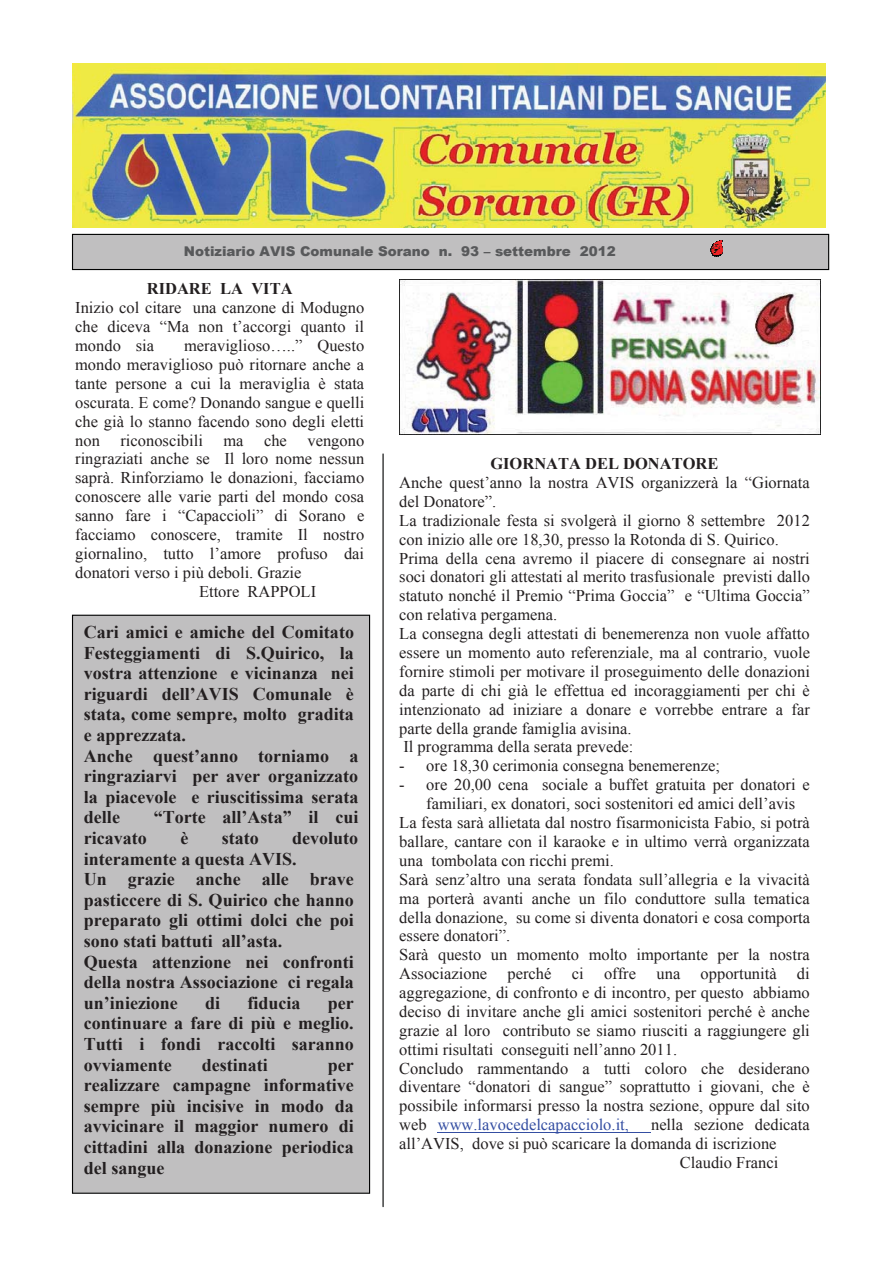
<style>
.page{position:relative;width:893px;height:1263px;background:#fff}
.page>*{position:absolute;margin:0;border:0;box-sizing:border-box;transform-origin:0 0}
.t1{font:700 17.85px/20.5px "Times New Roman";color:#231f20}
.t2{font:16.35px/18.9px "Times New Roman";color:#231f20;text-align:justify}
.t3{font:700 16.35px "Times New Roman";color:#231f20}
.t4{font:16.35px "Times New Roman";color:#344ea2}
.t5{font:900 13.5px "Arial";color:#58595b}
.s1{color:#231f20}
</style>
<div class="page">
<div style="left:72px;top:58px;width:764px;height:181px;background:linear-gradient(to right,#fff,#fff)"></div>
<img style="left:72px;top:64px;width:754px;height:164px">
<div style="left:72px;top:234px;width:756px;height:36px;background:#c0bfc0"></div>
<div style="left:72px;top:234px;width:757px;height:36px;border:1px solid #010202"></div>
<svg style="left:711px;top:240px;width:12px;height:17px"></svg>
<hr style="left:438px;top:1132px;width:213px;height:1px;background:#344ea2">
<div style="left:72px;top:615px;width:297px;height:578px;background:#c0bfc0"></div>
<div style="left:72px;top:615px;width:298px;height:579px;border:1px solid #010202"></div>
<img style="left:399px;top:279px;width:421px;height:156px">
<hr style="left:382px;top:454px;width:2px;height:753px;background:#010202">
<p class="t5" style="left:184px;top:241px;width:433px">Notiziario AVIS Comunale Sorano n. 93 – settembre 2012</p>
<p class="t3" style="left:147px;top:280px;width:147px">RIDARE LA VITA</p>
<p class="t2" style="left:75px;top:298px;width:291px">Inizio col citare una canzone di Modugno che diceva “Ma non t’accorgi quanto il mondo sia</p>
<p class="t2" style="left:75px;top:336px;width:291px;text-indent:109px">meraviglioso…..” Questo mondo meraviglioso può ritornare anche a tante persone a cui la meraviglia è stata oscurata. E come? Donando sangue e quelli che già lo stanno facendo sono degli eletti non riconoscibili</p>
<p class="t2" style="left:223px;top:431px;width:22px">ma</p>
<p class="t2" style="left:264px;top:431px;width:102px">che vengono</p>
<p class="t2" style="left:75px;top:449px;width:290px">ringraziati anche se Il loro nome nessun</p>
<p class="t2" style="left:75px;top:468px;width:290px">saprà. Rinforziamo le donazioni, facciamo</p>
<p class="t2" style="left:75px;top:487px;width:290px">conoscere alle varie parti del mondo cosa</p>
<p class="t2" style="left:75px;top:506px;width:291px">sanno fare i “Capaccioli” di Sorano e</p>
<p class="t2" style="left:75px;top:525px;width:291px">facciamo conoscere, tramite Il nostro</p>
<p class="t2" style="left:75px;top:544px;width:290px">giornalino, tutto l’amore profuso dai</p>
<p class="t2" style="left:75px;top:563px;width:228px">donatori verso i più deboli. Grazie</p>
<p class="t2" style="left:199px;top:582px;width:119px">Ettore RAPPOLI</p>
<p class="t3" style="left:490px;top:455px;width:230px">GIORNATA DEL DONATORE</p>
<p class="t2" style="left:399px;top:473px;width:412px;text-align:left">Anche quest’anno la nostra AVIS organizzerà la “Giornata del Donatore”.<br>La tradizionale festa si svolgerà il giorno 8 settembre 2012 con inizio alle ore 18,30, presso la Rotonda di S. Quirico.<br>Prima della cena avremo il piacere di consegnare ai nostri soci donatori gli attestati al merito trasfusionale previsti dallo statuto nonché il Premio “Prima Goccia” e “Ultima Goccia” con relativa pergamena.<br>La consegna degli attestati di benemerenza non vuole affatto essere un momento auto referenziale, ma al contrario, vuole fornire stimoli per motivare il proseguimento delle donazioni da parte di chi già le effettua ed incoraggiamenti per chi è intenzionato ad iniziare a donare e vorrebbe entrare a far parte della grande famiglia avisina.<br>Il programma della serata prevede:</p>
<p class="t2" style="left:399px;top:756px;width:322px">- ore 18,30 cerimonia consegna benemerenze;</p>
<p class="t2" style="left:399px;top:775px;width:412px">- ore 20,00 cena sociale a buffet gratuita per donatori e</p>
<p class="t2" style="left:426px;top:794px;width:370px">familiari, ex donatori, soci sostenitori ed amici dell’avis</p>
<p class="t2" style="left:399px;top:813px;width:412px">La festa sarà allietata dal nostro fisarmonicista Fabio, si potrà</p>
<p class="t2" style="left:399px;top:832px;width:412px">ballare, cantare con il karaoke e in ultimo verrà organizzata</p>
<p class="t2" style="left:399px;top:851px;width:216px">una tombolata con ricchi premi.</p>
<p class="t2" style="left:399px;top:870px;width:412px">Sarà senz’altro una serata fondata sull’allegria e la vivacità</p>
<p class="t2" style="left:399px;top:889px;width:412px">ma porterà avanti anche un filo conduttore sulla tematica</p>
<p class="t2" style="left:399px;top:908px;width:412px">della donazione, su come si diventa donatori e cosa comporta</p>
<p class="t2" style="left:399px;top:926px;width:112px">essere donatori”.</p>
<p class="t2" style="left:399px;top:945px;width:412px">Sarà questo un momento molto importante per la nostra</p>
<p class="t2" style="left:399px;top:964px;width:412px">Associazione perché ci offre una opportunità di</p>
<p class="t2" style="left:399px;top:983px;width:412px">aggregazione, di confronto e di incontro, per questo abbiamo</p>
<p class="t2" style="left:399px;top:1002px;width:412px">deciso di invitare anche gli amici sostenitori perché è anche</p>
<p class="t2" style="left:399px;top:1021px;width:412px">grazie al loro contributo se siamo riusciti a raggiungere gli</p>
<p class="t2" style="left:399px;top:1040px;width:279px">ottimi risultati conseguiti nell’anno 2011.</p>
<p class="t2" style="left:399px;top:1059px;width:412px">Concludo rammentando a tutti coloro che desiderano</p>
<p class="t2" style="left:399px;top:1078px;width:412px">diventare “donatori di sangue” soprattutto i giovani, che è</p>
<p class="t2" style="left:399px;top:1096px;width:412px">possibile informarsi presso la nostra sezione, oppure dal sito</p>
<p class="t4" style="left:399px;top:1116px;width:231px"><span class="s1">web</span> www.lavocedelcapacciolo.it,</p>
<p class="t2" style="left:651px;top:1115px;width:160px">nella sezione dedicata</p>
<p class="t2" style="left:399px;top:1134px;width:379px">all’AVIS, dove si può scaricare la domanda di iscrizione</p>
<p class="t2" style="left:680px;top:1153px;width:100px">Claudio Franci</p>
<p class="t1" style="left:84px;top:622px;width:276px">Cari amici e amiche del Comitato<br>Festeggiamenti di S.Quirico, la vostra attenzione e vicinanza nei riguardi dell’AVIS Comunale è stata, come sempre, molto gradita e apprezzata.<br>Anche quest’anno torniamo a ringraziarvi per aver organizzato la piacevole e riuscitissima serata delle</p>
<p class="t1" style="left:154px;top:807px;width:206px">“Torte all’Asta” il cui</p>
<p class="t1" style="left:84px;top:828px;width:64px">ricavato</p>
<p class="t1" style="left:180px;top:828px;width:9px">è</p>
<p class="t1" style="left:222px;top:828px;width:38px">stato</p>
<p class="t1" style="left:84px;top:828px;width:276px;text-indent:208px">devoluto interamente a questa AVIS.<br>Un grazie anche alle brave pasticcere di S. Quirico che hanno preparato gli ottimi dolci che poi sono stati battuti all’asta.<br>Questa attenzione nei confronti della nostra Associazione ci regala un’iniezione</p>
<p class="t1" style="left:205px;top:993px;width:17px">di</p>
<p class="t1" style="left:247px;top:993px;width:55px">fiducia</p>
<p class="t1" style="left:84px;top:993px;width:271px;text-align:justify;text-indent:244px">per continuare a fare di più e meglio.<br>Tutti i fondi raccolti saranno ovviamente</p>
<p class="t1" style="left:202px;top:1054px;width:68px">destinati</p>
<p class="t1" style="left:84px;top:1054px;width:271px;text-align:justify;text-indent:244px">per realizzare campagne informative sempre più incisive in modo da avvicinare il maggior numero di cittadini alla donazione periodica del sangue</p>
</div>
